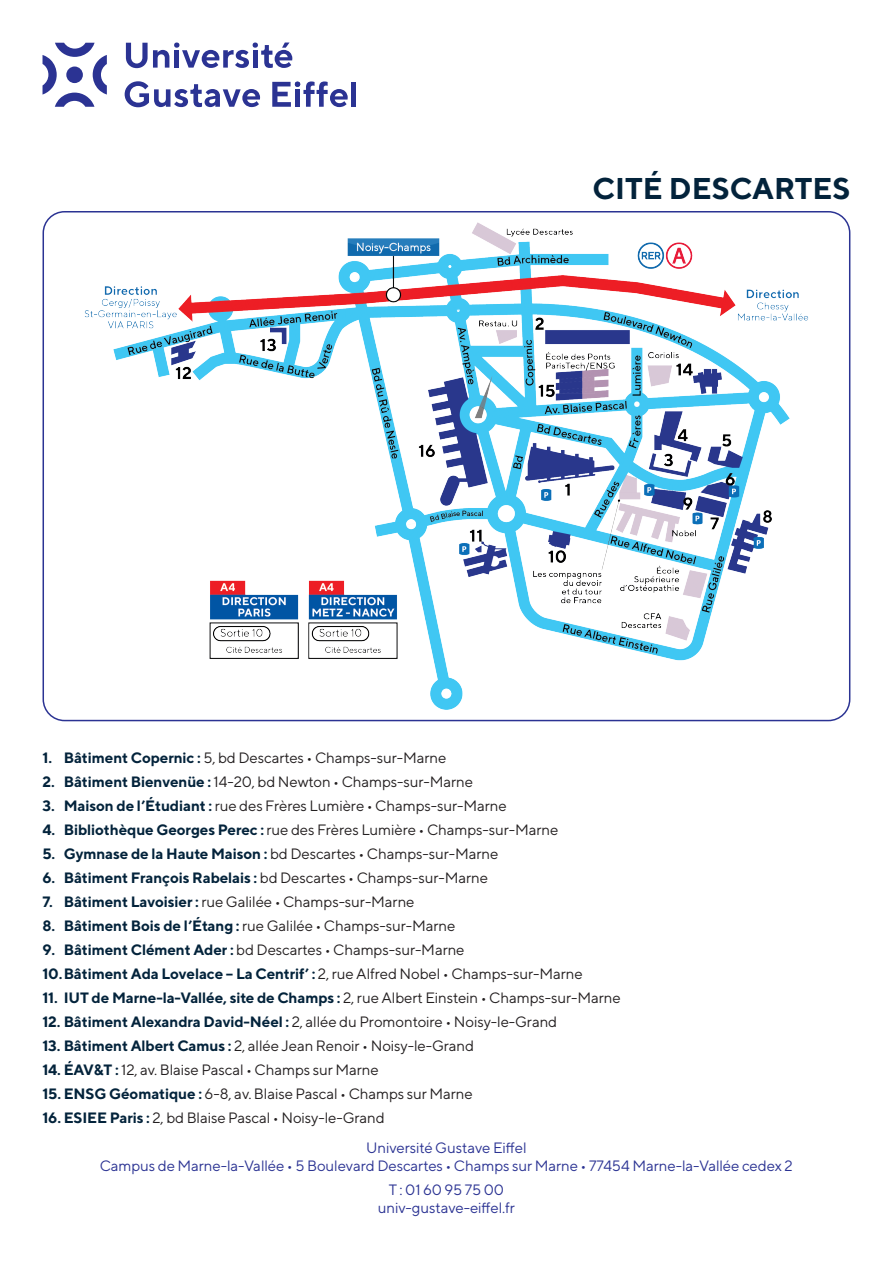
<style>
.page{position:relative;width:893px;height:1263px;background:#fff}
.page>*{position:absolute;margin:0;border:0;box-sizing:border-box;transform-origin:0 0}
.t1{font:700 30px "TT Norms";color:#03233b}
.t2{font:15px/24px "TT Norms";letter-spacing:-.01em;color:#231f20}
.t3{font:15px/18px "TT Norms";letter-spacing:-.01em;color:#2b3393;text-align:center}
.t4{font:700 15px "TT Norms";letter-spacing:-.01em;color:#03233b}
.s1{font-weight:700;color:#03233b}
.s2{font-weight:400;color:#231f20}
</style>
<div class="page">
<svg style="left:43px;top:43px;width:64px;height:64px"></svg>
<div style="left:66px;top:67px;width:17px;height:16px;background:#2b3393;border-radius:50%"></div>
<svg style="left:126px;top:43px;width:166px;height:25px"></svg>
<svg style="left:125px;top:81px;width:135px;height:26px"></svg>
<svg style="left:272px;top:81px;width:76px;height:26px"></svg>
<hr style="left:352px;top:82px;width:4px;height:25px;background:#2b3393">
<img style="left:85px;top:222px;width:723px;height:488px">
<h1 class="t1" style="left:593px;top:169px;width:259px">CITÉ DESCARTES</h1>
<p class="t2" style="left:43px;top:745px;width:405px"><span class="s1">1. Bâtiment Copernic :</span> 5, bd Descartes • Champs-sur-Marne</p>
<p class="t2" style="left:43px;top:769px;width:432px"><span class="s1">2. Bâtiment Bienvenüe :</span> 14-20, bd Newton • Champs-sur-Marne</p>
<p class="t2" style="left:43px;top:793px;width:466px"><span class="s1">3. Maison de l’Étudiant :</span> rue des Frères Lumière • Champs-sur-Marne</p>
<p class="t2" style="left:42px;top:817px;width:517px"><span class="s1">4. Bibliothèque Georges Perec :</span> rue des Frères Lumière • Champs-sur-Marne</p>
<p class="t2" style="left:42px;top:841px;width:457px"><span class="s1">5. Gymnase de la Haute Maison :</span> bd Descartes • Champs-sur-Marne</p>
<p class="t2" style="left:42px;top:865px;width:447px"><span class="s1">6. Bâtiment François Rabelais :</span> bd Descartes • Champs-sur-Marne</p>
<p class="t2" style="left:42px;top:889px;width:374px"><span class="s1">7. Bâtiment Lavoisier :</span> rue Galilée • Champs-sur-Marne</p>
<p class="t2" style="left:42px;top:913px;width:414px"><span class="s1">8. Bâtiment Bois de l’Étang :</span> rue Galilée • Champs-sur-Marne</p>
<p class="t2" style="left:42px;top:937px;width:542px"><span class="s1">9. Bâtiment Clément Ader :</span> bd Descartes • Champs-sur-Marne<br><span class="s1">10.Bâtiment Ada Lovelace – La Centrif’ :</span> 2, rue Alfred Nobel • Champs-sur-Marne</p>
<p class="t4" style="left:42px;top:988px;width:580px">11. IUT de Marne-la-Vallée, site de Champs : <span class="s2">2, rue Albert Einstein • Champs-sur-Marne</span></p>
<p class="t2" style="left:42px;top:1009px;width:516px"><span class="s1">12. Bâtiment Alexandra David-Néel :</span> 2, allée du Promontoire • Noisy-le-Grand</p>
<p class="t2" style="left:42px;top:1033px;width:433px"><span class="s1">13. Bâtiment Albert Camus :</span> 2, allée Jean Renoir • Noisy-le-Grand</p>
<p class="t2" style="left:42px;top:1057px;width:338px"><span class="s1">14. ÉAV&amp;T :</span> 12, av. Blaise Pascal • Champs sur Marne</p>
<p class="t2" style="left:42px;top:1081px;width:432px"><span class="s1">15. ENSG Géomatique :</span> 6-8, av. Blaise Pascal • Champs sur Marne</p>
<p class="t2" style="left:42px;top:1105px;width:344px"><span class="s1">16. ESIEE Paris :</span> 2, bd Blaise Pascal • Noisy-le-Grand</p>
<p class="t3" style="left:100px;top:1138px;width:695px">Université Gustave Eiffel<br>Campus de Marne-la-Vallée • 5 Boulevard Descartes • Champs sur Marne • 77454 Marne-la-Vallée cedex 2</p>
<p class="t3" style="left:378px;top:1180px;width:139px">T : 01 60 95 75 00 univ-gustave-eiffel.fr</p>
</div>
